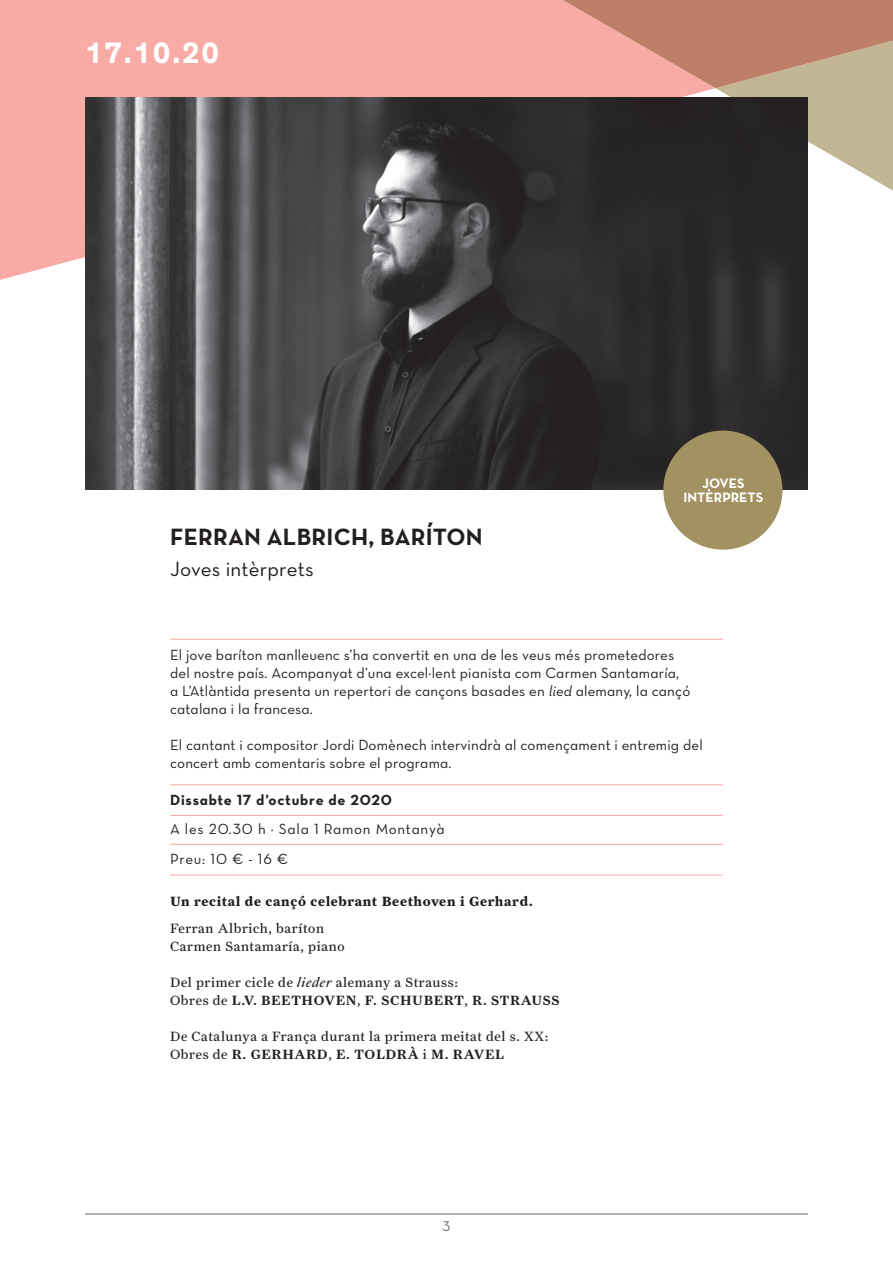
<style>
.page{position:relative;width:893px;height:1263px;background:#fff}
.page>*{position:absolute;margin:0;border:0;box-sizing:border-box;transform-origin:0 0}
.t1{font:700 30px "Theinhardt";color:#fff}
.t2{font:24px "Neutra Text Bold Alt";letter-spacing:.01em;color:#231f20}
.t3{font:21px "Neutra Text Book Alt";letter-spacing:.005em;color:#231f20}
.t4{font:15px/18px "Neutra Text Book Alt";letter-spacing:.01em;color:#231f20}
.t5{font:15px/29.5px "Neutra Text Book Alt";letter-spacing:.05em;color:#231f20}
.t6{font:15px "Neutra Text Bold Alt";letter-spacing:.05em;color:#231f20}
.t7{font:14.25px "Neutra Text Book Alt";color:#69696c}
.t8{font:13.95px/14px "Neutra Text Bold Alt";color:#fff;text-align:center}
.t9{font:13.5px/18px "Farnham Text Regular LF";letter-spacing:.05em;color:#231f20}
.t10{font:13.5px "Farnham Text Semi SC";letter-spacing:.05em;color:#231f20}
.t11{font:700 13.5px "Farnham Text";letter-spacing:.05em;color:#231f20}
.s1{font-family:"Neutra Text Book Italic Alt"}
.s2{font-family:"Farnham Text Regular Ital LF"}
.s3{font-family:"Farnham Text Regular LF"}
</style>
<div class="page">
<div style="left:0;top:0;width:563px;height:280px;background:#f8aaa5"></div>
<svg style="left:563px;top:0;width:330px;height:191px;background:#ce9e89"></svg>
<img style="left:85px;top:98px;width:723px;height:391px">
<hr style="left:170px;top:784px;width:553px;height:1px;background:#f8aaa5">
<hr style="left:170px;top:639px;width:553px;height:1px;background:#f8aaa5">
<hr style="left:170px;top:815px;width:553px;height:1px;background:#f8aaa5">
<hr style="left:170px;top:844px;width:553px;height:1px;background:#f8aaa5">
<hr style="left:170px;top:875px;width:553px;height:1px;background:#f8aaa5">
<div style="left:663px;top:431px;width:119px;height:119px;background:#a29161;border-radius:50%"></div>
<hr style="left:85px;top:1214px;width:723px;height:1px;background:#69696c">
<h1 class="t1" style="left:85px;top:34px;width:136px">17.10.20</h1>
<h2 class="t2" style="left:170px;top:522px;width:314px">FERRAN ALBRICH, BARÍTON</h2>
<h3 class="t3" style="left:170px;top:556px;width:145px">Joves intèrprets</h3>
<p class="t8" style="left:683px;top:476px;width:81px">JOVES<br>INTÈRPRETS</p>
<p class="t4" style="left:170px;top:646px;width:522px">El jove baríton manlleuenc s’ha convertit en una de les veus més prometedores del nostre país. Acompanyat d’una excel·lent pianista com Carmen Santamaría, a L’Atlàntida presenta un repertori de cançons basades en <span class="s1">lied</span> alemany, la cançó catalana i la francesa.</p>
<p class="t4" style="left:170px;top:736px;width:534px">El cantant i compositor Jordi Domènech intervindrà al començament i entremig del concert amb comentaris sobre el programa.</p>
<p class="t6" style="left:170px;top:790px;width:223px">Dissabte 17 d’octubre de 2020</p>
<p class="t5" style="left:170px;top:814px;width:276px">A les 20.30 h · Sala 1 Ramon Montanyà<br>Preu: 10 € - 16 €</p>
<p class="t11" style="left:170px;top:893px;width:364px">Un recital de cançó celebrant Beethoven i Gerhard.</p>
<p class="t9" style="left:170px;top:919px;width:176px">Ferran Albrich, baríton<br>Carmen Santamaría, piano</p>
<p class="t9" style="left:170px;top:973px;width:290px">Del primer cicle de <span class="s2">lieder</span> alemany a Strauss:</p>
<p class="t10" style="left:170px;top:992px;width:391px"><span class="s3">Obres de</span> L.V. BEETHOVEN<span class="s3">,</span> F. SCHUBERT<span class="s3">,</span> R. STRAUSS</p>
<p class="t9" style="left:170px;top:1027px;width:380px">De Catalunya a França durant la primera meitat del s. XX:</p>
<p class="t10" style="left:170px;top:1046px;width:335px"><span class="s3">Obres de</span> R. GERHARD<span class="s3">,</span> E. TOLDRÀ <span class="s3">i</span> M. RAVEL</p>
<p class="t7" style="left:443px;top:1217px;width:9px">3</p>
</div>
